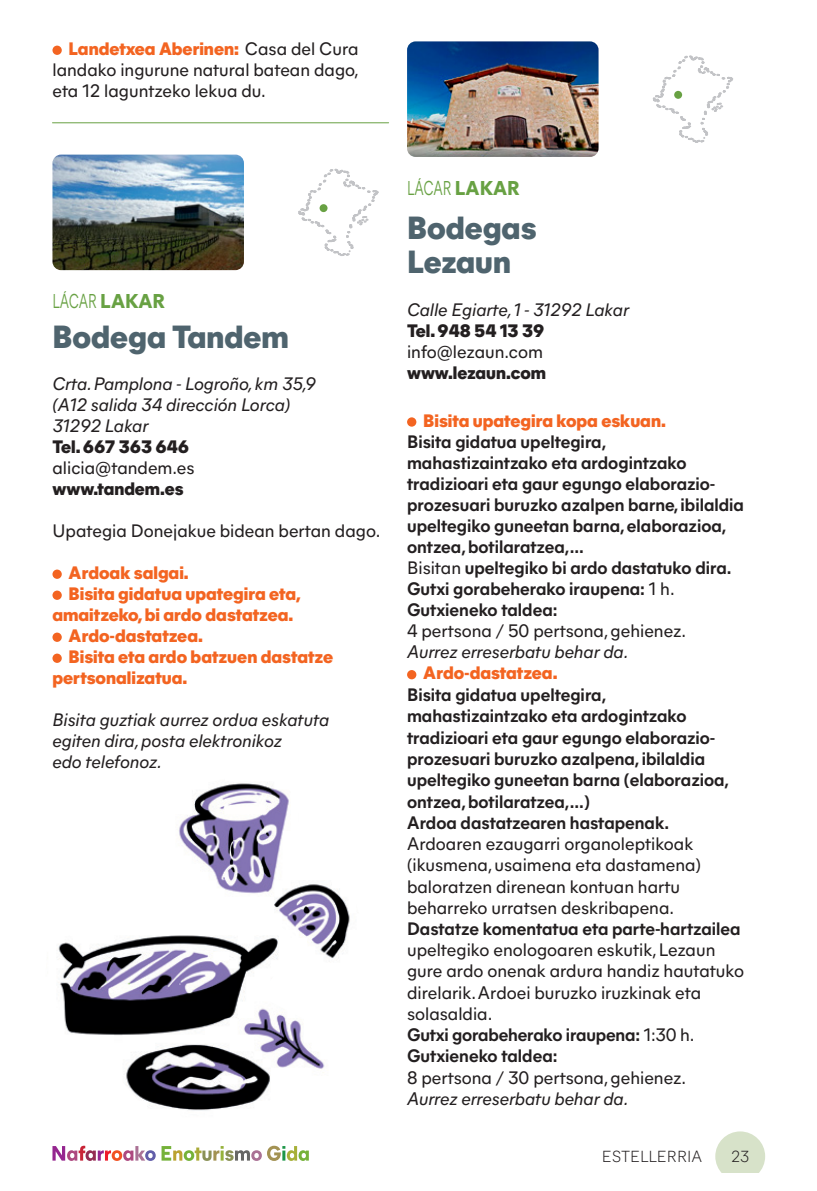
<style>
.page{position:relative;width:817px;height:1191px;background:#fff}
.page>*{position:absolute;margin:0;border:0;box-sizing:border-box;transform-origin:0 0}
.t1{font:800 32px "Mier A";color:#4f646e}
.t2{font:20px "Mier A";letter-spacing:-.005em;color:#68a143;scale:.7 1}
.t3{font:18px/21.2px "Mier A";color:#231f20}
.t4{font:700 18px/21px "Mier A";color:#231f20}
.t5{font:italic 18px "Mier A";color:#231f20}
.t6{font:800 18px/21px "Mier A";color:#f36421}
.t7{font:800 18px "Mier A";color:#231f20}
.t8{font:300 16px "Mier A";color:#231f20}
.s1{font-weight:800;color:#f36421}
.s2{font-weight:800}
.s3{font-weight:400}
.s4{font-weight:700}
</style>
<div class="page">
<img style="left:179px;top:783px;width:171px;height:154px">
<img style="left:58px;top:930px;width:288px;height:181px">
<div style="left:52px;top:46px;width:10px;height:9px;background:#f36421;border-radius:50%"></div>
<svg style="left:52px;top:569px;width:10px;height:10px"></svg>
<svg style="left:52px;top:590px;width:10px;height:10px"></svg>
<svg style="left:52px;top:632px;width:10px;height:10px"></svg>
<svg style="left:52px;top:653px;width:10px;height:10px"></svg>
<div style="left:407px;top:417px;width:9px;height:10px;background:#f36421;border-radius:50%"></div>
<div style="left:407px;top:670px;width:9px;height:9px;background:#f36421;border-radius:50%"></div>
<img style="left:52px;top:155px;width:192px;height:115px">
<img style="left:407px;top:41px;width:191px;height:116px">
<svg style="left:298px;top:168px;width:81px;height:88px"></svg>
<svg style="left:652px;top:55px;width:81px;height:88px"></svg>
<hr style="left:52px;top:122px;width:336px;height:1px;background:#68a143">
<div style="left:319px;top:204px;width:8px;height:8px;background:#68a143;border-radius:50%"></div>
<div style="left:674px;top:91px;width:8px;height:8px;background:#68a143;border-radius:50%"></div>
<div style="left:715px;top:1131px;width:50px;height:50px;background:#d7e2c9;border-radius:50%"></div>
<div style="left:663px;top:1173px;width:153px;height:18px;background:#fff"></div>
<svg style="left:52px;top:1145px;width:257px;height:16px"></svg>
<p class="t3" style="left:52px;top:37px;width:308px;text-align:right"><span class="s1">Landetxea Aberinen:</span> Casa del Cura landako ingurune natural batean dago,</p>
<p class="t3" style="left:52px;top:79px;width:215px">eta 12 laguntzeko lekua du.</p>
<p class="t2" style="left:52px;top:286px;width:162px">LÁCAR <span class="s2">LAKAR</span></p>
<p class="t1" style="left:52px;top:313px;width:238px">Bodega Tandem</p>
<p class="t5" style="left:52px;top:370px;width:264px">Crta. Pamplona - Logroño, km 35,9</p>
<p class="t5" style="left:52px;top:391px;width:239px">(A12 salida 34 dirección Lorca)</p>
<p class="t5" style="left:52px;top:412px;width:97px">31292 Lakar</p>
<p class="t7" style="left:52px;top:433px;width:138px">Tel. 667 363 646</p>
<p class="t3" style="left:52px;top:456px;width:143px">alicia@tandem.es</p>
<p class="t7" style="left:52px;top:475px;width:132px">www.tandem.es</p>
<p class="t3" style="left:52px;top:519px;width:329px">Upategia Donejakue bidean bertan dago.</p>
<p class="t6" style="left:69px;top:561px;width:122px">Ardoak salgai.</p>
<p class="t6" style="left:52px;top:582px;width:250px;text-indent:16px">Bisita gidatua upategira eta, amaitzeko, bi ardo dastatzea.</p>
<p class="t6" style="left:69px;top:624px;width:136px">Ardo-dastatzea.</p>
<p class="t6" style="left:52px;top:645px;width:282px;text-indent:16px">Bisita eta ardo batzuen dastatze pertsonalizatua.</p>
<p class="t5" style="left:52px;top:706px;width:278px">Bisita guztiak aurrez ordua eskatuta</p>
<p class="t5" style="left:52px;top:727px;width:231px">egiten dira, posta elektronikoz</p>
<p class="t5" style="left:52px;top:748px;width:111px">edo telefonoz.</p>
<p class="t2" style="left:407px;top:173px;width:162px">LÁCAR <span class="s2">LAKAR</span></p>
<p class="t1" style="left:407px;top:204px;width:131px">Bodegas</p>
<p class="t1" style="left:407px;top:238px;width:105px">Lezaun</p>
<p class="t5" style="left:407px;top:296px;width:223px">Calle Egiarte, 1 - 31292 Lakar</p>
<p class="t7" style="left:407px;top:317px;width:139px">Tel. 948 54 13 39</p>
<p class="t3" style="left:407px;top:339px;width:137px">info@lezaun.com</p>
<p class="t7" style="left:407px;top:359px;width:140px">www.lezaun.com</p>
<p class="t6" style="left:423px;top:408px;width:244px">Bisita upategira kopa eskuan.</p>
<p class="t4" style="left:407px;top:430px;width:338px">Bisita gidatua upeltegira, mahastizaintzako eta ardogintzako tradizioari eta gaur egungo elaborazio&shy;prozesuari buruzko azalpen barne, ibilaldia upeltegiko guneetan barna, elaborazioa, ontzea, botilaratzea,...</p>
<p class="t4" style="left:407px;top:556px;width:326px"><span class="s3">Bisitan</span> upeltegiko bi ardo dastatuko dira.</p>
<p class="t4" style="left:407px;top:577px;width:269px">Gutxi gorabeherako iraupena: <span class="s3">1 h.</span></p>
<p class="t4" style="left:407px;top:598px;width:152px">Gutxieneko taldea:</p>
<p class="t3" style="left:407px;top:618px;width:280px">4 pertsona / 50 pertsona, gehienez.</p>
<p class="t5" style="left:407px;top:638px;width:223px">Aurrez erreserbatu behar da.</p>
<p class="t6" style="left:423px;top:661px;width:136px">Ardo-dastatzea.</p>
<p class="t4" style="left:407px;top:682px;width:324px">Bisita gidatua upeltegira, mahastizaintzako eta ardogintzako tradizioari eta gaur egungo elaborazio&shy;prozesuari buruzko azalpena, ibilaldia upeltegiko guneetan barna (elaborazioa, ontzea, botilaratzea,...)</p>
<p class="t3" style="left:407px;top:811px;width:295px"><span class="s4">Ardoa dastatzearen hastapenak.<br></span>Ardoaren ezaugarri organoleptikoak (ikusmena, usaimena eta dastamena) baloratzen direnean kontuan hartu beharreko urratsen deskribapena.</p>
<p class="t3" style="left:407px;top:917px;width:338px"><span class="s4">Dastatze komentatua eta parte-hartzailea </span>upeltegiko enologoaren eskutik, Lezaun gure ardo onenak ardura handiz hautatuko direlarik. Ardoei buruzko iruzkinak eta solasaldia.</p>
<p class="t4" style="left:407px;top:1023px;width:289px">Gutxi gorabeherako iraupena: <span class="s3">1:30 h.</span></p>
<p class="t4" style="left:407px;top:1044px;width:152px">Gutxieneko taldea:</p>
<p class="t3" style="left:407px;top:1065px;width:280px">8 pertsona / 30 pertsona, gehienez.</p>
<p class="t5" style="left:407px;top:1085px;width:223px">Aurrez erreserbatu behar da.</p>
<p class="t8" style="left:601px;top:1145px;width:102px">ESTELLERRIA</p>
<p class="t8" style="left:731px;top:1145px;width:20px">23</p>
</div>
